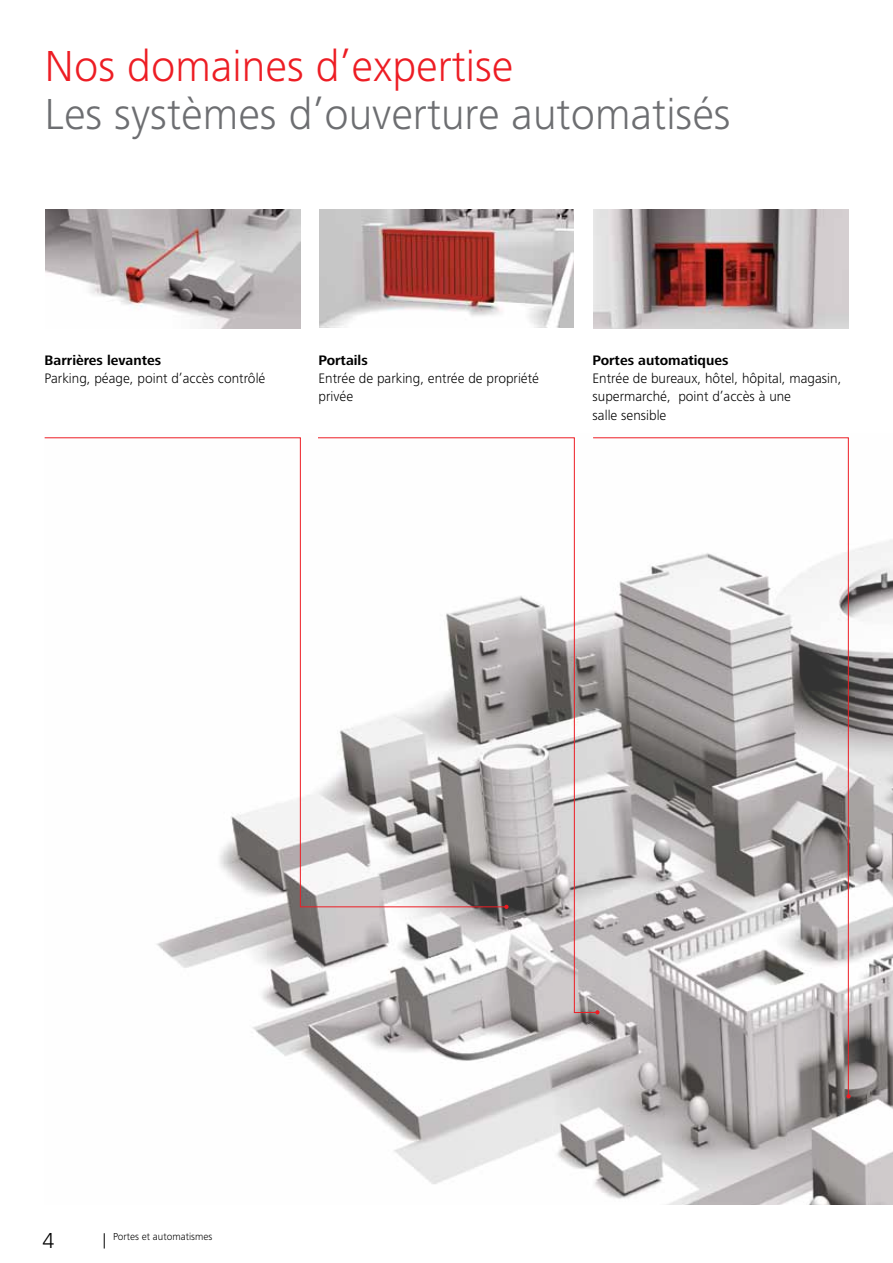
<style>
.page{position:relative;width:893px;height:1263px;background:#fff}
.page>*{position:absolute;margin:0;border:0;box-sizing:border-box;transform-origin:0 0}
.t1{font:300 45px "Frutiger Next LT";color:#6d6e71}
.t2{font:300 45px "Frutiger Next LT";color:#ed1d24}
.t3{font:300 22.5px "Frutiger Next LT";color:#000}
.t4{font:300 14.25px/18.3px "Frutiger Next LT";color:#000}
.t5{font:700 14.25px "Frutiger Next LT";color:#000}
.t6{font:300 10.5px "Frutiger Next LT";color:#000}
</style>
<div class="page">
<svg style="left:104px;top:1233px;width:1px;height:15px"></svg>
<img style="left:156px;top:540px;width:737px;height:665px">
<img style="left:45px;top:209px;width:255px;height:119px">
<img style="left:320px;top:209px;width:254px;height:118px">
<img style="left:593px;top:209px;width:256px;height:120px">
<svg style="left:44px;top:437px;width:274px;height:470px"></svg>
<svg style="left:318px;top:437px;width:275px;height:576px"></svg>
<svg style="left:593px;top:437px;width:256px;height:659px"></svg>
<svg style="left:504px;top:905px;width:5px;height:4px"></svg>
<svg style="left:846px;top:1094px;width:5px;height:4px"></svg>
<svg style="left:595px;top:1010px;width:5px;height:4px"></svg>
<h1 class="t2" style="left:45px;top:41px;width:470px">Nos domaines d’expertise</h1>
<h1 class="t1" style="left:45px;top:89px;width:688px">Les systèmes d’ouverture automatisés</h1>
<p class="t5" style="left:45px;top:352px;width:118px">Barrières levantes</p>
<p class="t4" style="left:45px;top:369px;width:222px">Parking, péage, point d’accès contrôlé</p>
<p class="t5" style="left:319px;top:352px;width:51px">Portails</p>
<p class="t4" style="left:319px;top:369px;width:222px">Entrée de parking, entrée de propriété privée</p>
<p class="t5" style="left:593px;top:352px;width:137px">Portes automatiques</p>
<p class="t4" style="left:593px;top:369px;width:250px">Entrée de bureaux, hôtel, hôpital, magasin, supermarché, point d’accès à une<br>salle sensible</p>
<h2 class="t3" style="left:43px;top:1228px;width:13px">4</h2>
<p class="t6" style="left:113px;top:1231px;width:101px">Portes et automatismes</p>
</div>
